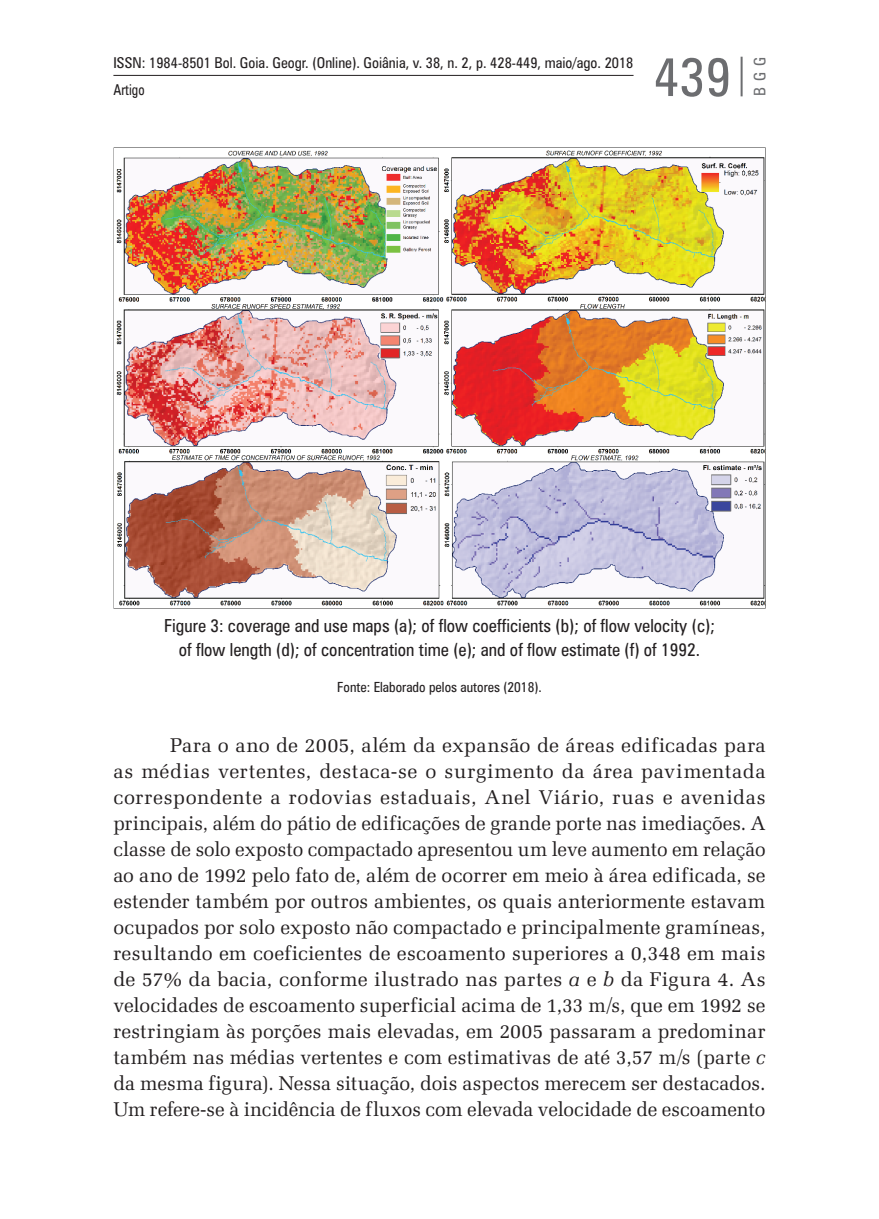
<style>
.page{position:relative;width:879px;height:1219px;background:#fff}
.page>*{position:absolute;margin:0;border:0;box-sizing:border-box;transform-origin:0 0}
.t1{font:condensed 54px "Zurich BT";color:#6c6d70}
.t2{font:20px/26px "Zapf Elliptical 711 BT Roman 2";letter-spacing:-.01em;color:#231f20;text-align:justify}
.t3{font:condensed 18px/24px "Zurich BT";color:#231f20;text-align:center}
.t4{font:condensed 16px "Zurich BT";color:#6c6d70}
.t5{font:condensed 15px/26.8px "Zurich BT";color:#231f20}
.t6{font:condensed 14px "Zurich BT";color:#231f20}
.s1{font-family:"Zapf Elliptical 711 BT";font-style:italic}
</style>
<div class="page">
<hr style="left:740px;top:57px;width:2px;height:39px;background:#6c6d70">
<hr style="left:113px;top:75px;width:520px;height:1px;background:#231f20">
<img style="left:113px;top:147px;width:652px;height:461px">
<p class="t5" style="left:113px;top:49px;width:521px">ISSN: 1984-8501 Bol. Goia. Geogr. (Online). Goiânia, v. 38, n. 2, p. 428-449, maio/ago. 2018<br>Artigo</p>
<h1 class="t1" style="left:653px;top:44px;width:79px">439</h1>
<p class="t4" style="left:750px;top:96px;width:41px;rotate:-90deg">BGG</p>
<p class="t3" style="left:164px;top:614px;width:552px">Figure 3: coverage and use maps (a); of flow coefficients (b); of flow velocity (c); of flow length (d); of concentration time (e); and of flow estimate (f) of 1992.</p>
<p class="t6" style="left:337px;top:678px;width:206px">Fonte: Elaborado pelos autores (2018).</p>
<p class="t2" style="left:113px;top:732px;width:654px;text-indent:57px">Para o ano de 2005, além da expansão de áreas edificadas para as médias vertentes, destaca-se o surgimento da área pavimentada correspondente a rodovias estaduais, Anel Viário, ruas e avenidas principais, além do pátio de edificações de grande porte nas imediações. A classe de solo exposto compactado apresentou um leve aumento em relação ao ano de 1992 pelo fato de, além de ocorrer em meio à área edificada, se estender também por outros ambientes, os quais anteriormente estavam ocupados por solo exposto não compactado e principalmente gramíneas, resultando em coeficientes de escoamento superiores a 0,348 em mais de 57% da bacia, conforme ilustrado nas partes <span class="s1">a</span> e <span class="s1">b</span> da Figura 4. As velocidades de escoamento superficial acima de 1,33 m/s, que em 1992 se restringiam às porções mais elevadas, em 2005 passaram a predominar também nas médias vertentes e com estimativas de até 3,57 m/s (parte <span class="s1">c </span>da mesma figura). Nessa situação, dois aspectos merecem ser destacados.<br>Um refere-se à incidência de fluxos com elevada velocidade de escoamento</p>
</div>
